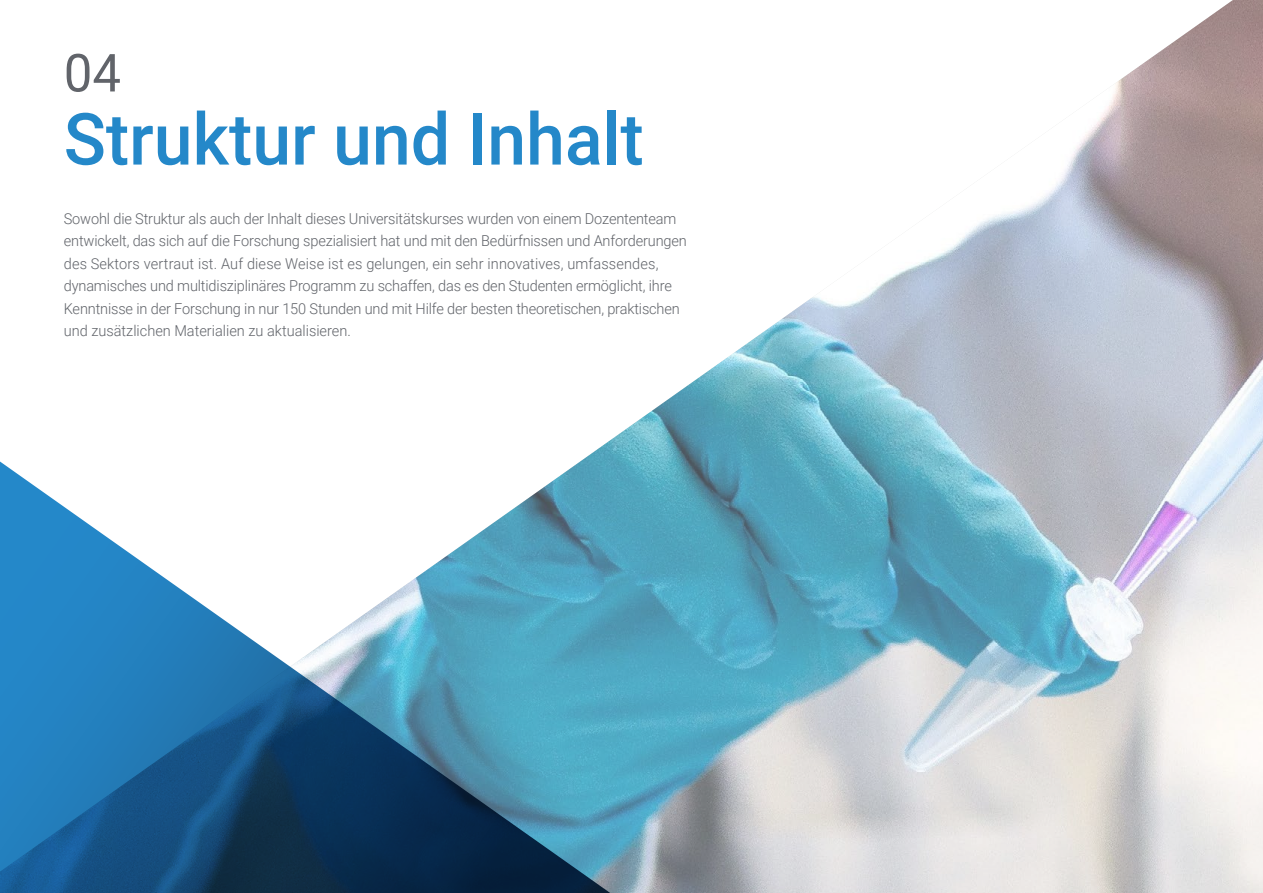
<style>
.page{position:relative;width:1263px;height:893px;background:#fff}
.page>*{position:absolute;margin:0;border:0;box-sizing:border-box;transform-origin:0 0}
.t1{font:500 72px "Roboto";color:#2488c9}
.t2{font:52.5px "Roboto";color:#61646a}
.t3{font:300 15px/22.5px "Roboto";letter-spacing:-.01em;color:#61646a}
</style>
<div class="page">
<img style="left:602px;top:0;width:661px;height:893px">
<svg style="left:0;top:446px;width:640px;height:447px"></svg>
<h2 class="t2" style="left:64px;top:36px;width:59px">04</h2>
<h1 class="t1" style="left:64px;top:89px;width:581px">Struktur und Inhalt</h1>
<p class="t3" style="left:64px;top:207px;width:624px">Sowohl die Struktur als auch der Inhalt dieses Universitätskurses wurden von einem Dozententeam entwickelt, das sich auf die Forschung spezialisiert hat und mit den Bedürfnissen und Anforderungen des Sektors vertraut ist. Auf diese Weise ist es gelungen, ein sehr innovatives, umfassendes, dynamisches und multidisziplinäres Programm zu schaffen, das es den Studenten ermöglicht, ihre Kenntnisse in der Forschung in nur 150 Stunden und mit Hilfe der besten theoretischen, praktischen und zusätzlichen Materialien zu aktualisieren.</p>
</div>
